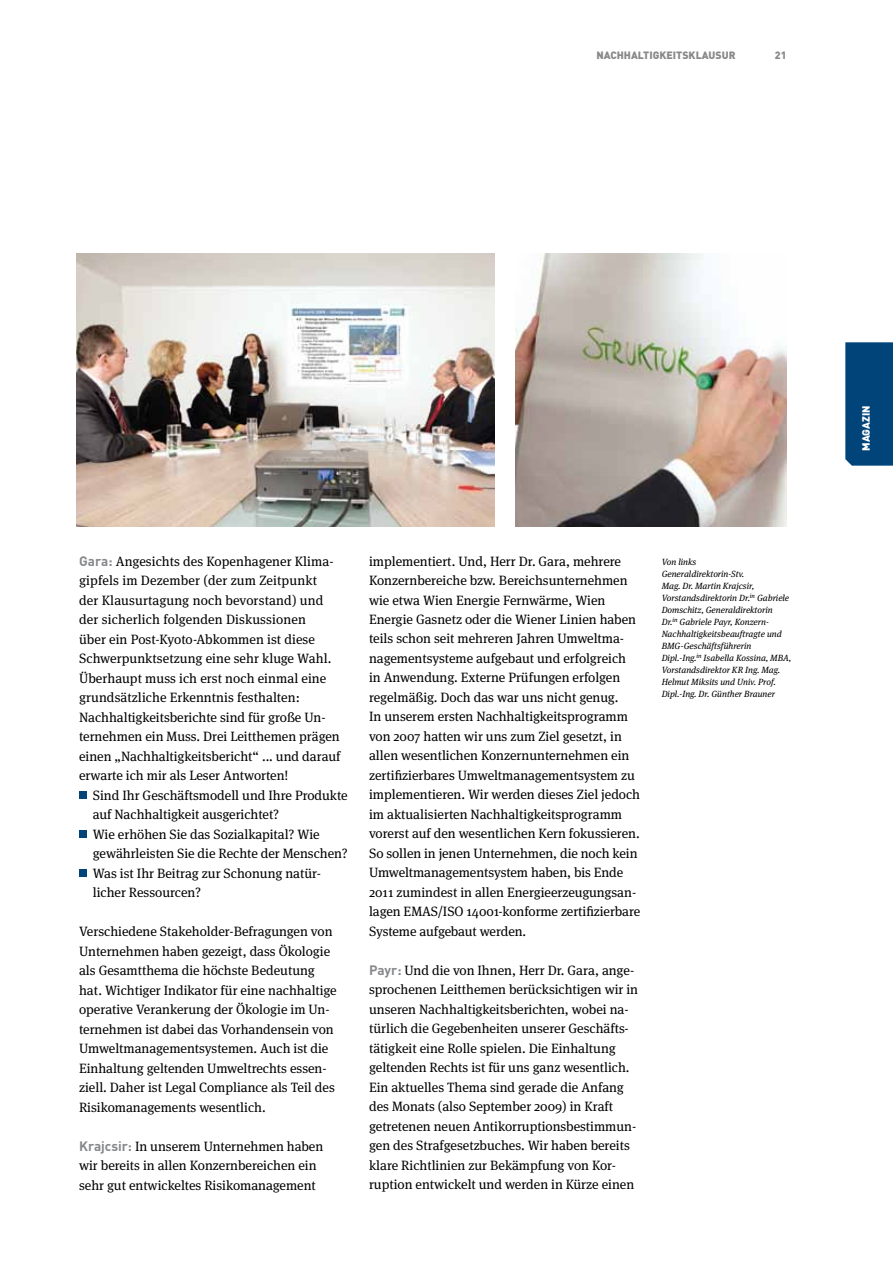
<style>
.page{position:relative;width:893px;height:1263px;background:#fff}
.page>*{position:absolute;margin:0;border:0;box-sizing:border-box;transform-origin:0 0}
.t1{font:13.5px/19.5px "Meta Serif Pro";color:#000}
.t2{font:900 10.5px "FFDIN";color:#87888a}
.t3{font:900 10.5px "FFDIN";color:#fff}
.t4{font:italic 9px/12px "Meta Serif Pro";color:#000}
.s1{font-family:"FFDIN";font-weight:700;color:#87888a}
</style>
<div class="page">
<div style="left:79px;top:791px;width:8px;height:8px;background:#00447a"></div>
<div style="left:79px;top:830px;width:8px;height:8px;background:#00447a"></div>
<div style="left:79px;top:869px;width:8px;height:8px;background:#00447a"></div>
<img style="left:515px;top:253px;width:272px;height:273px">
<img style="left:77px;top:253px;width:417px;height:273px">
<div style="left:845px;top:342px;width:48px;height:124px;background:#00447a"></div>
<p class="t2" style="left:596px;top:48px;width:8px">NAC</p>
<p class="t2" style="left:617px;top:48px;width:74px">HHALTIGKEITSKLAUSU</p>
<p class="t2" style="left:729px;top:48px;width:8px">R</p>
<p class="t2" style="left:775px;top:48px;width:13px">21</p>
<p class="t1" style="left:79px;top:550px;width:255px"><span class="s1">Gara:</span> Angesichts des Kopenhagener Klima-</p>
<p class="t1" style="left:79px;top:570px;width:239px">gipfels im Dezember (der zum Zeitpunkt</p>
<p class="t1" style="left:79px;top:589px;width:246px">der Klausurtagung noch bevorstand) und</p>
<p class="t1" style="left:79px;top:609px;width:228px">der sicherlich folgenden Diskussionen</p>
<p class="t1" style="left:79px;top:628px;width:237px">über ein Post-Kyoto-Abkommen ist diese</p>
<p class="t1" style="left:79px;top:648px;width:254px">Schwerpunktsetzung eine sehr kluge Wahl.</p>
<p class="t1" style="left:79px;top:667px;width:249px">Überhaupt muss ich erst noch einmal eine</p>
<p class="t1" style="left:79px;top:687px;width:222px">grundsätzliche Erkenntnis festhalten:</p>
<p class="t1" style="left:79px;top:706px;width:248px">Nachhaltigkeitsberichte sind für große Un-</p>
<p class="t1" style="left:79px;top:726px;width:262px">ternehmen ein Muss. Drei Leitthemen prägen</p>
<p class="t1" style="left:79px;top:745px;width:263px">einen „Nachhaltigkeitsbericht“ ... und darauf</p>
<p class="t1" style="left:79px;top:765px;width:211px">erwarte ich mir als Leser Antworten!</p>
<p class="t1" style="left:93px;top:784px;width:256px">Sind Ihr Geschäftsmodell und Ihre Produkte</p>
<p class="t1" style="left:93px;top:804px;width:188px">auf Nachhaltigkeit ausgerichtet?</p>
<p class="t1" style="left:93px;top:823px;width:228px">Wie erhöhen Sie das Sozialkapital? Wie</p>
<p class="t1" style="left:93px;top:843px;width:257px">gewährleisten Sie die Rechte der Menschen?</p>
<p class="t1" style="left:93px;top:862px;width:228px">Was ist Ihr Beitrag zur Schonung natür-</p>
<p class="t1" style="left:93px;top:882px;width:110px">licher Ressourcen?</p>
<p class="t1" style="left:79px;top:921px;width:259px">Verschiedene Stakeholder-Befragungen von Unternehmen haben gezeigt, dass Ökologie als Gesamtthema die höchste Bedeutung hat. Wichtiger Indikator für eine nachhaltige operative Verankerung der Ökologie im Un&shy;ternehmen ist dabei das Vorhandensein von Umweltmanagementsystemen. Auch ist die Einhaltung geltenden Umweltrechts essen&shy;ziell. Daher ist Legal Compliance als Teil des Risikomanagements wesentlich.</p>
<p class="t1" style="left:79px;top:1135px;width:246px"><span class="s1">Krajcsir:</span> In unserem Unternehmen haben wir bereits in allen Konzernbereichen ein sehr gut entwickeltes Risikomanagement</p>
<p class="t1" style="left:369px;top:550px;width:273px">implementiert. Und, Herr Dr. Gara, mehrere Konzernbereiche bzw. Bereichsunternehmen wie etwa Wien Energie Fernwärme, Wien Energie Gasnetz oder die Wiener Linien haben teils schon seit mehreren Jahren Umweltma&shy;nagementsysteme aufgebaut und erfolgreich in Anwendung. Externe Prüfungen erfolgen regelmäßig. Doch das war uns nicht genug.<br>In unserem ersten Nachhaltigkeitsprogramm von 2007 hatten wir uns zum Ziel gesetzt, in allen wesentlichen Konzernunternehmen ein zertifizierbares Umweltmanagementsystem zu implementieren. Wir werden dieses Ziel jedoch im aktualisierten Nachhaltigkeitsprogramm vorerst auf den wesentlichen Kern fokussieren.<br>So sollen in jenen Unternehmen, die noch kein Umweltmanagementsystem haben, bis Ende 2011 zumindest in allen Energieerzeugungsan&shy;lagen EMAS/ISO 14001-konforme zertifizierbare Systeme aufgebaut werden.</p>
<p class="t1" style="left:369px;top:960px;width:271px"><span class="s1">Payr:</span> Und die von Ihnen, Herr Dr. Gara, ange&shy;sprochenen Leitthemen berücksichtigen wir in unseren Nachhaltigkeitsberichten, wobei na&shy;türlich die Gegebenheiten unserer Geschäfts&shy;tätigkeit eine Rolle spielen. Die Einhaltung geltenden Rechts ist für uns ganz wesentlich.<br>Ein aktuelles Thema sind gerade die Anfang des Monats (also September 2009) in Kraft getretenen neuen Antikorruptionsbestimmun&shy;gen des Strafgesetzbuches. Wir haben bereits klare Richtlinien zur Bekämpfung von Kor&shy;ruption entwickelt und werden in Kürze einen</p>
<p class="t4" style="left:662px;top:556px;width:131px">Von links<br>Generaldirektorin-Stv.<br>Mag. Dr. Martin Krajcsir,<br>Vorstandsdirektorin Dr.<sup>in</sup> Gabriele<br>Domschitz, Generaldirektorin<br>Dr.<sup>in</sup> Gabriele Payr, Konzern-<br>Nachhaltigkeitsbeauftragte und<br>BMG-Geschäftsführerin<br>Dipl.-Ing.<sup>in</sup> Isabella Kossina, MBA,<br>Vorstandsdirektor KR Ing. Mag.<br>Helmut Miksits und Univ. Prof.<br>Dipl.-Ing. Dr. Günther Brauner</p>
<p class="t3" style="left:859px;top:451px;width:47px;rotate:-90deg">MAGAZIN</p>
</div>
